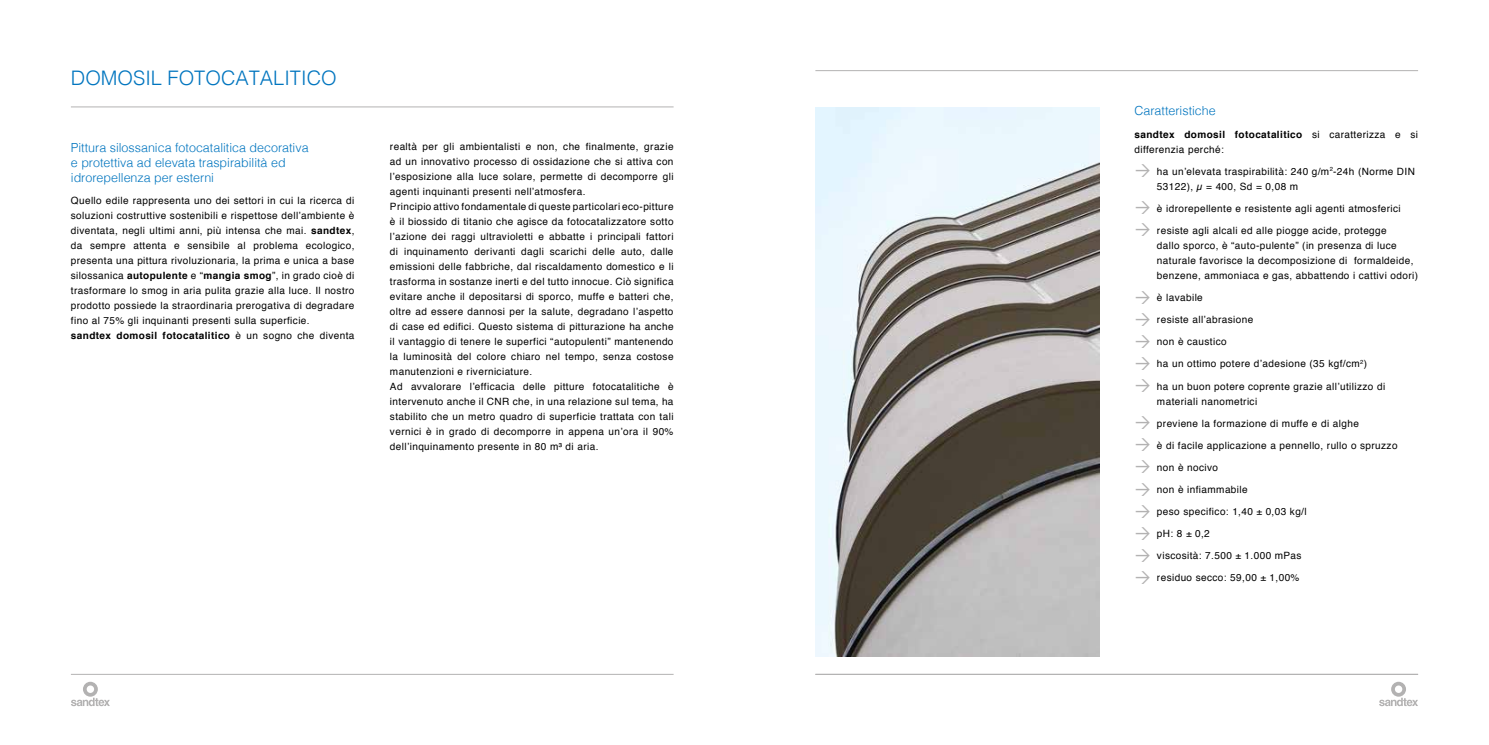
<style>
.page{position:relative;width:1489px;height:745px;background:#fff}
.page>*{position:absolute;margin:0;border:0;box-sizing:border-box;transform-origin:0 0}
.t1{font:300 20px "Helvetica";color:#0075bf}
.t2{font:300 12.5px/15px "Helvetica";color:#0075bf}
.t3{font:10px/15px "Helvetica";letter-spacing:.04em;color:#000}
.s1{font-weight:700}
</style>
<div class="page">
<img style="left:815px;top:107px;width:283px;height:549px">
<hr style="left:71px;top:106px;width:602px;height:1px;background:#b3b2b2">
<hr style="left:71px;top:673px;width:602px;height:1px;background:#b3b2b2">
<svg style="left:1379px;top:681px;width:38px;height:24px"></svg>
<svg style="left:71px;top:681px;width:39px;height:24px"></svg>
<hr style="left:815px;top:673px;width:602px;height:1px;background:#b3b2b2">
<hr style="left:815px;top:70px;width:602px;height:1px;background:#b3b2b2">
<h1 class="t1" style="left:71px;top:61px;width:267px">DOMOSIL FOTOCATALITICO</h1>
<p class="t2" style="left:71px;top:139px;width:239px">Pittura silossanica fotocatalitica decorativa e protettiva ad elevata traspirabilità ed idrorepellenza per esterni</p>
<p class="t3" style="left:71px;top:193px;width:285px">Quello edile rappresenta uno dei settori in cui la ricerca di soluzioni costruttive sostenibili e rispettose dell’ambiente è diventata, negli ultimi anni, più intensa che mai. <span class="s1">sandtex</span>, da sempre attenta e sensibile al problema ecologico, presenta una pittura rivoluzionaria, la prima e unica a base silossanica <span class="s1">autopulente</span> e “<span class="s1">mangia smog</span>”, in grado cioè di trasformare lo smog in aria pulita grazie alla luce. Il nostro prodotto possiede la straordinaria prerogativa di degradare fino al 75% gli inquinanti presenti sulla superficie.<br><span class="s1">sandtex domosil fotocatalitico</span> è un sogno che diventa</p>
<p class="t3" style="left:390px;top:139px;width:285px">realtà per gli ambientalisti e non, che finalmente, grazie ad un innovativo processo di ossidazione che si attiva con l’esposizione alla luce solare, permette di decomporre gli agenti inquinanti presenti nell’atmosfera.<br>Principio attivo fondamentale di queste particolari eco-pitture è il biossido di titanio che agisce da fotocatalizzatore sotto l’azione dei raggi ultravioletti e abbatte i principali fattori di inquinamento derivanti dagli scarichi delle auto, dalle emissioni delle fabbriche, dal riscaldamento domestico e li trasforma in sostanze inerti e del tutto innocue. Ciò significa evitare anche il depositarsi di sporco, muffe e batteri che, oltre ad essere dannosi per la salute, degradano l’aspetto di case ed edifici. Questo sistema di pitturazione ha anche il vantaggio di tenere le superfici “autopulenti” mantenendo la luminosità del colore chiaro nel tempo, senza costose manutenzioni e riverniciature.<br>Ad avvalorare l’efficacia delle pitture fotocatalitiche è intervenuto anche il CNR che, in una relazione sul tema, ha stabilito che un metro quadro di superficie trattata con tali vernici è in grado di decomporre in appena un’ora il 90% dell’inquinamento presente in 80 m³ di aria.</p>
<p class="t2" style="left:1134px;top:102px;width:83px">Caratteristiche</p>
<p class="t3" style="left:1134px;top:127px;width:285px"><span class="s1">sandtex domosil fotocatalitico</span> si caratterizza e si differenzia perché:</p>
<p class="t3" style="left:1156px;top:164px;width:259px">ha un’elevata traspirabilità: 240 g/m<sup>2</sup>-24h (Norme DIN<br>53122), µ = 400, Sd = 0,08 m</p>
<p class="t3" style="left:1156px;top:201px;width:245px">è idrorepellente e resistente agli agenti atmosferici</p>
<p class="t3" style="left:1156px;top:223px;width:262px">resiste agli alcali ed alle piogge acide, protegge<br>dallo sporco, è “auto-pulente” (in presenza di luce naturale favorisce la decomposizione di formaldeide, benzene, ammoniaca e gas, abbattendo i cattivi odori)</p>
<p class="t3" style="left:1156px;top:290px;width:47px">è lavabile</p>
<p class="t3" style="left:1156px;top:312px;width:98px">resiste all’abrasione</p>
<p class="t3" style="left:1156px;top:334px;width:71px">non è caustico</p>
<p class="t3" style="left:1156px;top:356px;width:211px">ha un ottimo potere d’adesione (35 kgf/cm<sup>2</sup>)</p>
<p class="t3" style="left:1156px;top:378px;width:230px">ha un buon potere coprente grazie all’utilizzo di materiali nanometrici</p>
<p class="t3" style="left:1156px;top:415px;width:203px">previene la formazione di muffe e di alghe</p>
<p class="t3" style="left:1156px;top:438px;width:242px">è di facile applicazione a pennello, rullo o spruzzo</p>
<p class="t3" style="left:1156px;top:460px;width:63px">non è nocivo</p>
<p class="t3" style="left:1156px;top:482px;width:92px">non è infiammabile</p>
<p class="t3" style="left:1156px;top:504px;width:151px">peso specifico: 1,40 ± 0,03 kg/l</p>
<p class="t3" style="left:1156px;top:526px;width:54px">pH: 8 ± 0,2</p>
<p class="t3" style="left:1156px;top:548px;width:146px">viscosità: 7.500 ± 1.000 mPas</p>
<p class="t3" style="left:1156px;top:570px;width:144px">residuo secco: 59,00 ± 1,00%</p>
</div>
